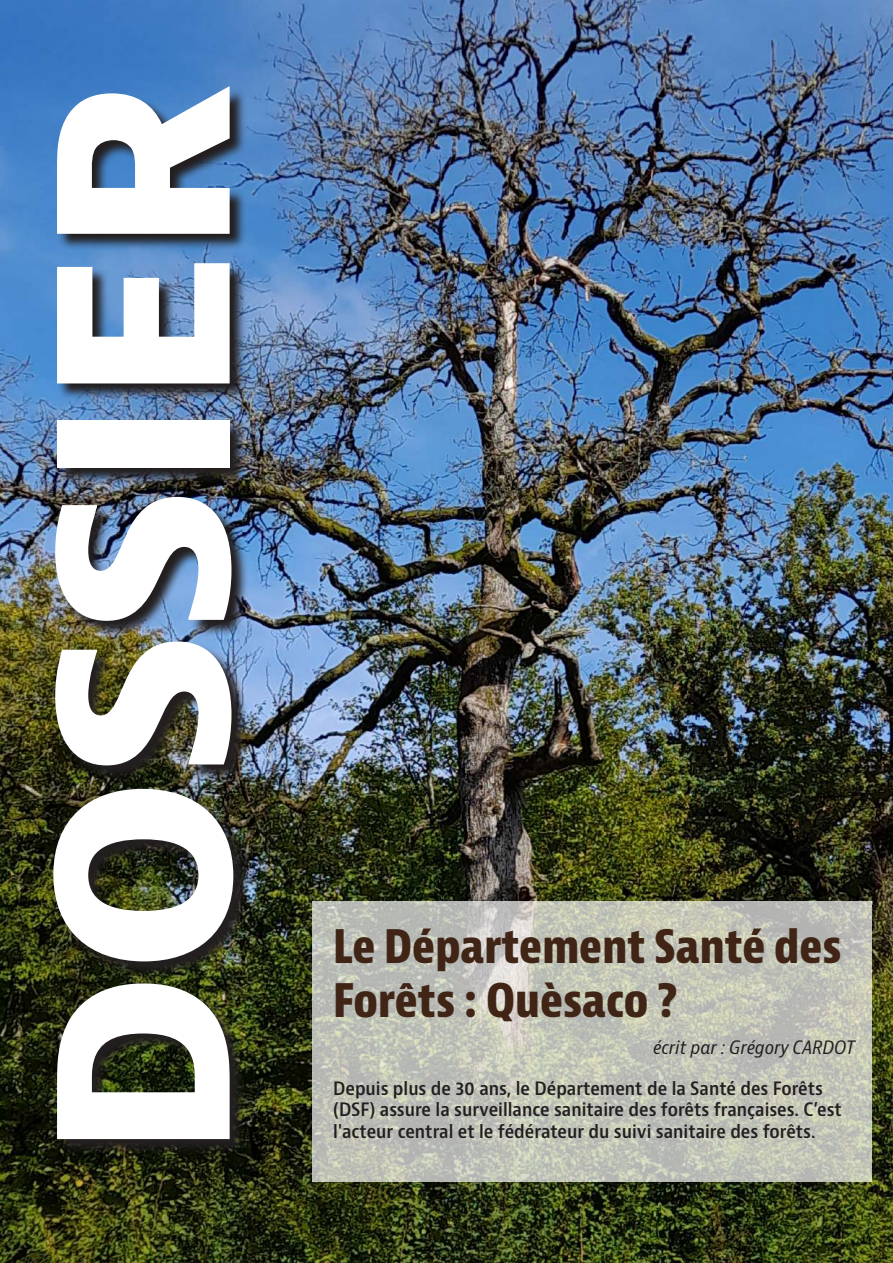
<style>
.page{position:relative;width:893px;height:1263px;background:#fff}
.page>*{position:absolute;margin:0;border:0;box-sizing:border-box;transform-origin:0 0}
.t1{font:800 229.5px "Bernina Sans";color:#fff}
.t2{font:700 condensed 45px/54px "Bernina Sans";color:#402516}
.t3{font:600 condensed 18px/21.6px "Bernino Sans";color:#231f20}
.t4{font:italic condensed 18px "Bernina Sans";color:#231f20}
</style>
<div class="page">
<img style="left:0;top:0;width:893px;height:1263px">
<svg style="left:312px;top:901px;width:560px;height:281px;background:#c2c4b9"></svg>
<img style="left:54px;top:88px;width:197px;height:1068px">
<h1 class="t1" style="left:-7px;top:1157px;width:1077px;rotate:-90deg">DOSSIER</h1>
<h2 class="t2" style="left:333px;top:920px;width:510px">Le Département Santé des<br>Forêts : Quèsaco ?</h2>
<p class="t4" style="left:653px;top:1036px;width:203px">écrit par : Grégory CARDOT</p>
<p class="t3" style="left:333px;top:1078px;width:510px">Depuis plus de 30 ans, le Département de la Santé des Forêts (DSF) assure la surveillance sanitaire des forêts françaises. C’est</p>
<p class="t3" style="left:333px;top:1121px;width:484px">l'acteur central et le fédérateur du suivi sanitaire des forêts.</p>
</div>
